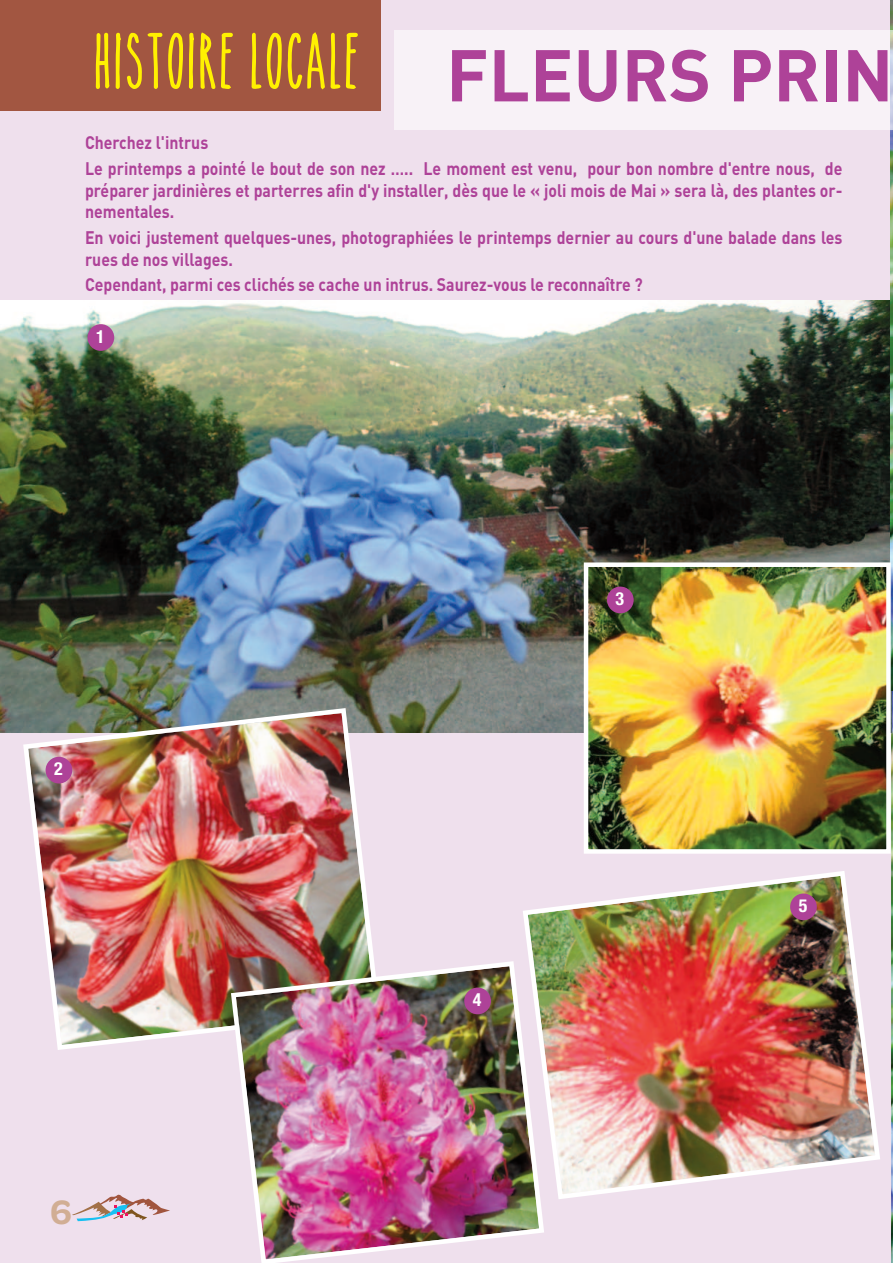
<style>
.page{position:relative;width:893px;height:1263px;background:#fff}
.page>*{position:absolute;margin:0;border:0;box-sizing:border-box;transform-origin:0 0}
.t1{font:700 72px "DIN";color:#ae4298}
.t2{font:54px "The Skinnybold";color:#fff101}
.t3{font:600 36px "Omnes";color:#d1ae94}
.t4{font:700 18px/21.6px "DIN";color:#ae4298;scale:.88 1}
.t5{font:700 condensed 18px "Helvetica Neue LT Pro";color:#fff}
</style>
<div class="page">
<img style="left:891px;top:0;width:2px;height:1263px">
<div style="left:0;top:0;width:891px;height:1263px;background:#efe0ed"></div>
<svg style="left:72px;top:1195px;width:98px;height:26px"></svg>
<div style="left:0;top:0;width:380px;height:110px;background:#a25641"></div>
<img style="left:0;top:300px;width:891px;height:433px">
<img style="left:589px;top:567px;width:297px;height:282px">
<div style="left:584px;top:562px;width:307px;height:292px;border:4px solid #fff"></div>
<img style="left:21px;top:706px;width:362px;height:344px">
<img style="left:228px;top:959px;width:316px;height:304px">
<img style="left:520px;top:871px;width:360px;height:331px">
<div style="left:394px;top:30px;width:499px;height:99px;background:#f8f2f7"></div>
<div style="left:87px;top:324px;width:27px;height:27px;background:#ae4298;border-radius:50%"></div>
<div style="left:46px;top:757px;width:26px;height:26px;background:#ae4298;border-radius:50%"></div>
<div style="left:607px;top:587px;width:27px;height:26px;background:#ae4298;border-radius:50%"></div>
<div style="left:464px;top:987px;width:27px;height:27px;background:#ae4298;border-radius:50%"></div>
<div style="left:790px;top:893px;width:27px;height:27px;background:#ae4298;border-radius:50%"></div>
<h2 class="t2" style="left:97px;top:32px;width:269px">HISTOIRE LOCALE</h2>
<h1 class="t1" style="left:446px;top:43px;width:449px">FLEURS PRIN</h1>
<p class="t4" style="left:85px;top:131px;width:862px;line-height:25.8px">Cherchez l'intrus<br>Le printemps a pointé le bout de son nez ….. Le moment est venu, pour bon nombre d'entre nous, de</p>
<p class="t4" style="left:85px;top:180px;width:862px">préparer jardinières et parterres afin d'y installer, dès que le « joli mois de Mai » sera là, des plantes or&shy;nementales.</p>
<p class="t4" style="left:85px;top:228px;width:862px">En voici justement quelques-unes, photographiées le printemps dernier au cours d'une balade dans les rues de nos villages.</p>
<p class="t4" style="left:85px;top:275px;width:635px">Cependant, parmi ces clichés se cache un intrus. Saurez-vous le reconnaître ?</p>
<p class="t5" style="left:96px;top:327px;width:10px">1</p>
<p class="t5" style="left:54px;top:759px;width:10px">2</p>
<h3 class="t3" style="left:50px;top:1190px;width:23px">6</h3>
<p class="t5" style="left:616px;top:589px;width:10px">3</p>
<p class="t5" style="left:473px;top:990px;width:10px">4</p>
<p class="t5" style="left:799px;top:896px;width:10px">5</p>
</div>
